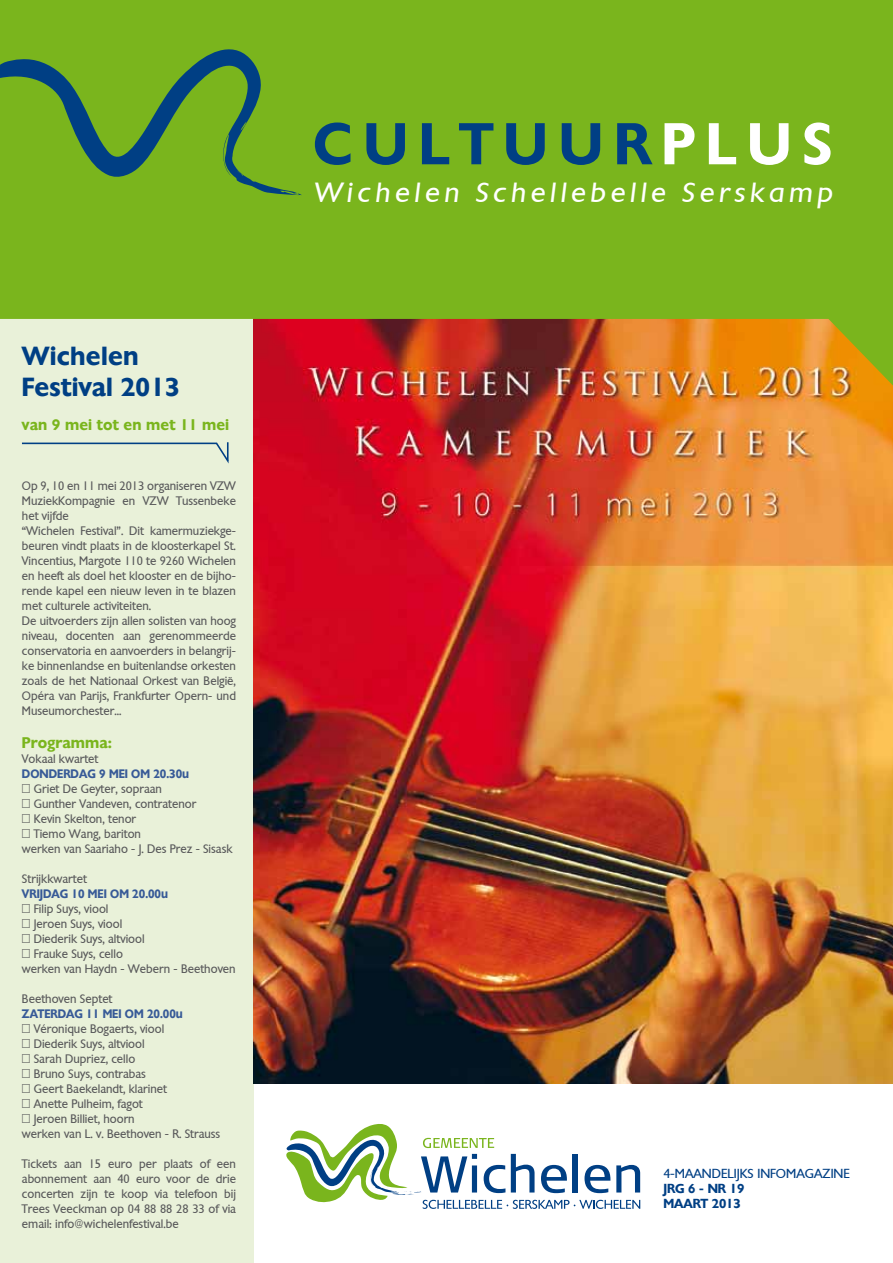
<style>
.page{position:relative;width:893px;height:1263px;background:#fff}
.page>*{position:absolute;margin:0;border:0;box-sizing:border-box;transform-origin:0 0}
.t1{font:600 57px "Chantilly";letter-spacing:.195em;color:#003f84}
.t2{font:italic 27px "Chantilly";letter-spacing:.16em;color:#fff}
.t3{font:600 25.5px/30.6px "Chantilly";letter-spacing:.01em;color:#003f84}
.t4{font:600 15px "Chantilly";letter-spacing:.01em;color:#7ab51d}
.t5{font:12.75px "Chantilly";color:#003f84}
.t6{font:600 12.75px/15px "Chantilly";color:#003f84}
.t7{font:12px/15px "Chantilly";color:#58585a;scale:.95 1}
.t8{font:600 12px "Chantilly";color:#375a97;scale:.95 1}
.s1{color:#fff}
</style>
<div class="page">
<div style="left:0;top:318px;width:254px;height:945px;background:#e9f1d9"></div>
<img style="left:254px;top:385px;width:639px;height:698px">
<svg style="left:0;top:0;width:893px;height:385px;background:#8aaa28"></svg>
<svg style="left:0;top:40px;width:302px;height:155px;background:#65a12e"></svg>
<svg style="left:286px;top:1124px;width:354px;height:85px"></svg>
<svg style="left:22px;top:442px;width:207px;height:22px"></svg>
<h3 class="t3" style="left:22px;top:340px;width:159px">Wichelen<br>Festival 2013</h3>
<p class="t4" style="left:22px;top:415px;width:209px">van 9 mei tot en met 11 mei</p>
<p class="t7" style="left:22px;top:478px;width:227px">Op 9, 10 en 11 mei 2013 organiseren VZW MuziekKompagnie en VZW Tussenbeke het vijfde<br>“Wichelen Festival”. Dit kamermuziekge&shy;beuren vindt plaats in de kloosterkapel St.<br>Vincentius, Margote 110 te 9260 Wichelen en heeft als doel het klooster en de bijho&shy;rende kapel een nieuw leven in te blazen met culturele activiteiten.<br>De uitvoerders zijn allen solisten van hoog niveau, docenten aan gerenommeerde conservatoria en aanvoerders in belangrij&shy;ke binnenlandse en buitenlandse orkesten zoals de het Nationaal Orkest van België, Opéra van Parijs, Frankfurter Opern- und Museumorchester...</p>
<p class="t4" style="left:22px;top:732px;width:92px">Programma:</p>
<p class="t7" style="left:22px;top:751px;width:82px">Vokaal kwartet</p>
<p class="t8" style="left:22px;top:765px;width:178px">DONDERDAG 9 MEI OM 20.30u</p>
<p class="t7" style="left:22px;top:781px;width:149px">● Griet De Geyter, sopraan</p>
<p class="t7" style="left:22px;top:796px;width:185px">● Gunther Vandeven, contratenor</p>
<p class="t7" style="left:22px;top:811px;width:122px">● Kevin Skelton, tenor</p>
<p class="t7" style="left:22px;top:826px;width:223px">● Tiemo Wang, bariton<br>werken van Saariaho - J. Des Prez - Sisask</p>
<p class="t7" style="left:22px;top:871px;width:70px">Strijkkwartet</p>
<p class="t8" style="left:22px;top:885px;width:155px">VRIJDAG 10 MEI OM 20.00u</p>
<p class="t7" style="left:22px;top:901px;width:93px">● Filip Suys, viool</p>
<p class="t7" style="left:22px;top:916px;width:107px">● Jeroen Suys, viool</p>
<p class="t7" style="left:22px;top:931px;width:131px">● Diederik Suys, altviool</p>
<p class="t7" style="left:22px;top:946px;width:226px">● Frauke Suys, cello<br>werken van Haydn - Webern - Beethoven</p>
<p class="t7" style="left:22px;top:991px;width:97px">Beethoven Septet</p>
<p class="t8" style="left:22px;top:1005px;width:171px">ZATERDAG 11 MEI OM 20.00u</p>
<p class="t7" style="left:22px;top:1021px;width:151px">● Véronique Bogaerts, viool</p>
<p class="t7" style="left:22px;top:1036px;width:131px">● Diederik Suys, altviool</p>
<p class="t7" style="left:22px;top:1051px;width:121px">● Sarah Dupriez, cello</p>
<p class="t7" style="left:22px;top:1066px;width:132px">● Bruno Suys, contrabas</p>
<p class="t7" style="left:22px;top:1081px;width:154px">● Geert Baekelandt, klarinet</p>
<p class="t7" style="left:22px;top:1096px;width:129px">● Anette Pulheim, fagot</p>
<p class="t7" style="left:22px;top:1111px;width:210px">● Jeroen Billiet, hoorn<br>werken van L. v. Beethoven - R. Strauss</p>
<p class="t7" style="left:22px;top:1156px;width:227px;text-align:justify">Tickets aan 15 euro per plaats of een abonnement aan 40 euro voor de drie concerten zijn te koop via telefoon bij Trees Veeckman op 04 88 88 28 33 of via email: info@wichelenfestival.be</p>
<h1 class="t1" style="left:313px;top:106px;width:521px">CULTUUR<span class="s1">PLUS</span></h1>
<h2 class="t2" style="left:313px;top:175px;width:521px">Wichelen Schellebelle Serskamp</h2>
<p class="t5" style="left:663px;top:1165px;width:188px">4-MAANDELIJKS INFOMAGAZINE</p>
<p class="t6" style="left:663px;top:1180px;width:83px">JRG 6 - NR 19 maart 2013</p>
</div>
